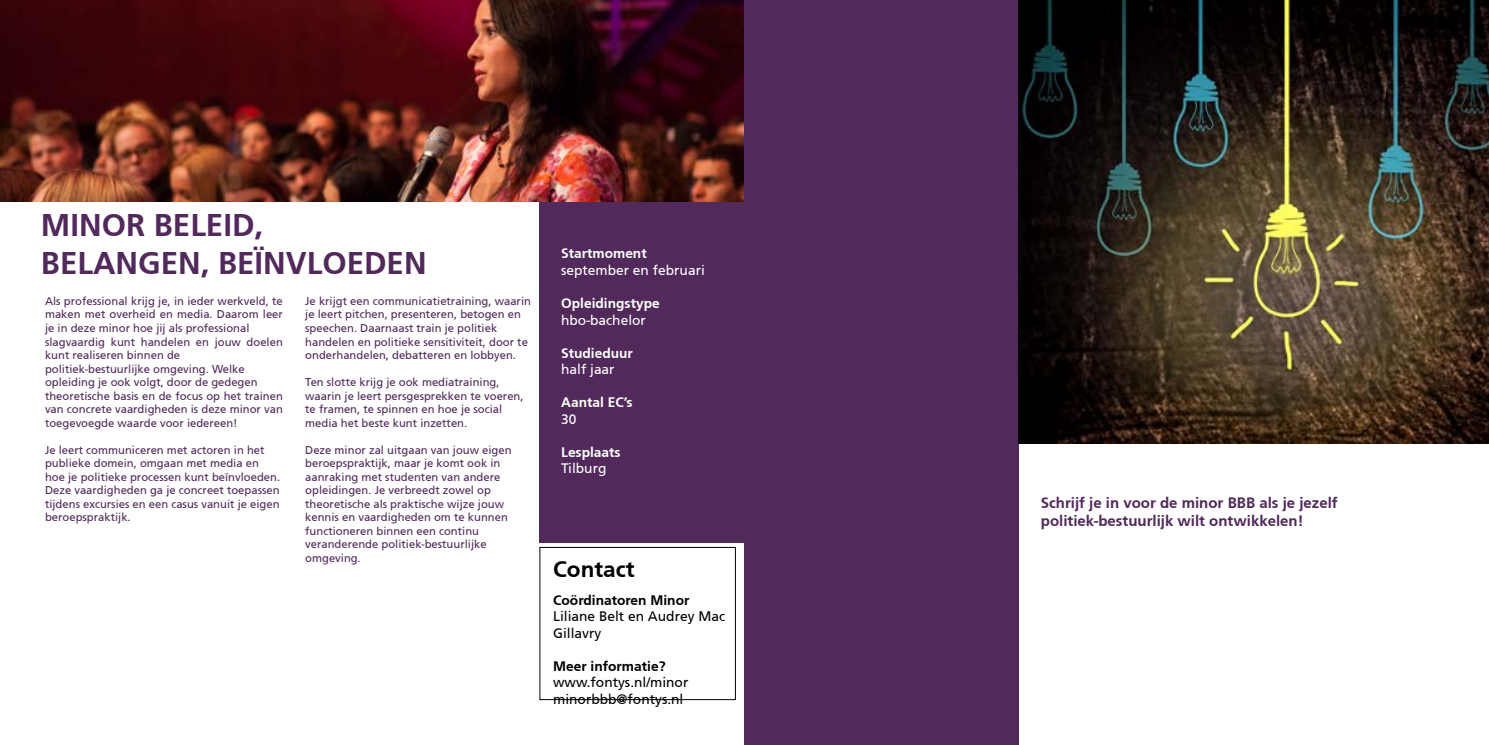
<style>
.page{position:relative;width:1489px;height:745px;background:#fff}
.page>*{position:absolute;margin:0;border:0;box-sizing:border-box;transform-origin:0 0}
.t1{font:700 31.25px/37.5px "Fontys Frutiger";color:#51295b}
.t2{font:700 22.5px "Fontys Frutiger";color:#000}
.t3{font:700 15px/18px "Fontys Frutiger";color:#51295b}
.t4{font:13.75px/16.5px "Fontys Frutiger Roman";color:#000}
.t5{font:700 13.75px "Fontys Frutiger";color:#fff}
.t6{font:13.75px "Fontys Frutiger Roman";color:#fff}
.t7{font:700 13.75px "Fontys Frutiger";color:#000}
.t8{font:11.25px/13.5px "Fontys Frutiger Roman";color:#51295b}
.s1{font-family:"Myriad Pro"}
</style>
<div class="page">
<div style="left:539px;top:202px;width:205px;height:340px;background:#51295b"></div>
<img style="left:0;top:0;width:744px;height:202px">
<div style="left:744px;top:0;width:274px;height:744px;background:#51295b"></div>
<img style="left:1018px;top:0;width:470px;height:443px">
<h1 class="t1" style="left:41px;top:206px;width:387px">MINOR BELEID,<br>BELANGEN, BEÏNVLOEDEN</h1>
<p class="t8" style="left:45px;top:294px;width:239px">Als professional krijg je, in ieder werkveld, te maken met overheid en media. Daarom leer je in deze minor hoe jij als professional slagvaardig kunt handelen en jouw doelen kunt realiseren binnen de politiek-bestuurlijke omgeving. Welke opleiding je ook volgt, door de gedegen theoretische basis en de focus op het trainen van concrete vaardigheden is deze minor van toegevoegde waarde voor iedereen!</p>
<p class="t8" style="left:45px;top:442px;width:237px">Je leert communiceren met actoren in het publieke domein, omgaan met media en hoe je politieke processen kunt beïnvloeden.<br>Deze vaardigheden ga je concreet toepassen tijdens excursies en een casus vanuit je eigen beroepspraktijk.</p>
<p class="t8" style="left:305px;top:294px;width:227px">Je krijgt een communicatietraining, waarin je leert pitchen, presenteren, betogen en speechen. Daarnaast train je politiek handelen en politieke sensitiviteit, door te onderhandelen, debatteren en lobbyen.</p>
<p class="t8" style="left:305px;top:375px;width:220px">Ten slotte krijg je ook mediatraining, waarin je leert persgesprekken te voeren, te framen, te spinnen en hoe je social media het beste kunt inzetten.</p>
<p class="t8" style="left:305px;top:442px;width:208px">Deze minor zal uitgaan van jouw eigen beroepspraktijk, maar je komt ook in aanraking met studenten van andere opleidingen. Je verbreedt zowel op theoretische als praktische wijze jouw kennis en vaardigheden om te kunnen functioneren binnen een continu veranderende politiek-bestuurlijke omgeving<span class="s1">.</span></p>
<p class="t5" style="left:561px;top:245px;width:87px">Startmoment</p>
<p class="t6" style="left:561px;top:262px;width:145px">september en februari</p>
<p class="t5" style="left:561px;top:295px;width:100px">Opleidingstype</p>
<p class="t6" style="left:561px;top:311px;width:86px">hbo-bachelor</p>
<p class="t5" style="left:561px;top:344px;width:73px">Studieduur</p>
<p class="t6" style="left:561px;top:361px;width:55px">half jaar</p>
<p class="t5" style="left:561px;top:394px;width:73px">Aantal EC’s</p>
<p class="t6" style="left:561px;top:410px;width:17px">30</p>
<p class="t5" style="left:561px;top:443px;width:61px">Lesplaats</p>
<p class="t6" style="left:561px;top:460px;width:47px">Tilburg</p>
<h2 class="t2" style="left:553px;top:555px;width:83px">Contact</h2>
<p class="t7" style="left:553px;top:591px;width:138px">Coördinatoren Minor</p>
<p class="t4" style="left:553px;top:607px;width:173px">Liliane Belt en Audrey Mac<br>Gillavry</p>
<p class="t7" style="left:553px;top:657px;width:114px">Meer informatie?</p>
<p class="t4" style="left:553px;top:673px;width:137px">www.fontys.nl/minor minorbbb@fontys.nl</p>
<h3 class="t3" style="left:1040px;top:493px;width:298px">Schrijf je in voor de minor BBB als je jezelf politiek-bestuurlijk wilt ontwikkelen!</h3>
</div>
